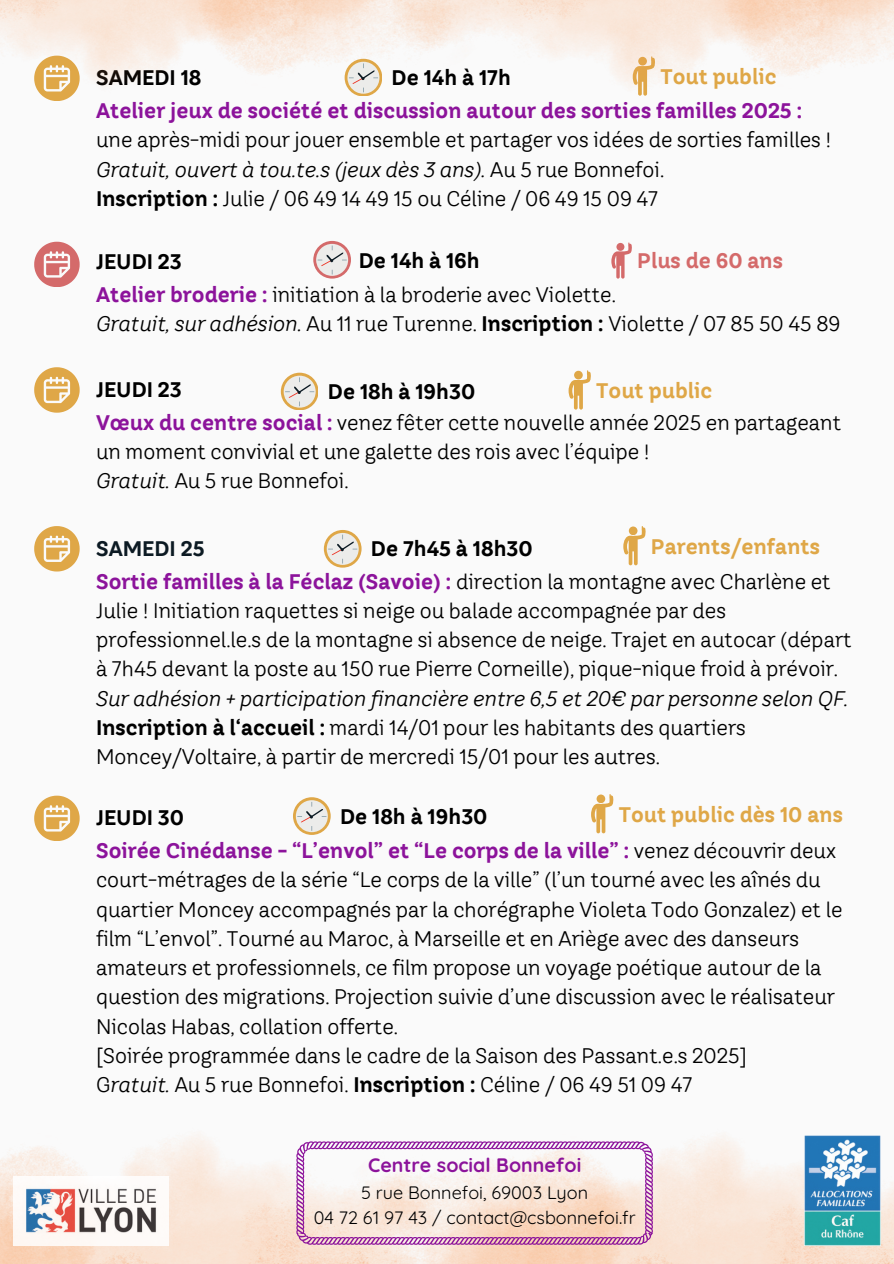
<style>
.page{position:relative;width:894px;height:1264px;background:#fff}
.page>*{position:absolute;margin:0;border:0;box-sizing:border-box;transform-origin:0 0}
.t1{font:21px/29.2px "TT Hazelnuts";color:#000}
.t2{font:700 21px "TT Hazelnuts";color:#000}
.t3{font:700 21px "TT Hazelnuts";color:#dfa747}
.t4{font:700 21px "TT Hazelnuts";color:#d46a6a}
.t5{font:700 21px "TT Hazelnuts";color:#0c1a23}
.t6{font:700 19.5px "Quicksand";color:#8c139b}
.t7{font:18px "Quicksand";color:#000}
.s1{font-weight:700;color:#8c139b}
.s2{font-style:italic}
.s3{font-weight:700}
</style>
<div class="page">
<div style="left:0;top:0;width:893px;height:1263px;background:#fafafa"></div>
<img style="left:0;top:1138px;width:327px;height:125px">
<img style="left:327px;top:1135px;width:566px;height:128px">
<img style="left:804px;top:1135px;width:75px;height:109px">
<img style="left:14px;top:1176px;width:154px;height:69px">
<svg style="left:296px;top:1140px;width:356px;height:105px"></svg>
<svg style="left:293px;top:797px;width:37px;height:37px"></svg>
<svg style="left:296px;top:800px;width:32px;height:32px"></svg>
<svg style="left:591px;top:794px;width:22px;height:39px"></svg>
<svg style="left:34px;top:795px;width:45px;height:45px"></svg>
<svg style="left:324px;top:530px;width:37px;height:37px"></svg>
<svg style="left:326px;top:533px;width:32px;height:32px"></svg>
<svg style="left:623px;top:526px;width:22px;height:39px"></svg>
<svg style="left:34px;top:526px;width:45px;height:45px"></svg>
<div style="left:313px;top:241px;width:37px;height:37px;background:#d46a6a;border-radius:50%"></div>
<svg style="left:316px;top:244px;width:32px;height:32px"></svg>
<svg style="left:611px;top:242px;width:20px;height:36px"></svg>
<svg style="left:34px;top:242px;width:45px;height:45px"></svg>
<svg style="left:281px;top:373px;width:37px;height:37px"></svg>
<svg style="left:283px;top:375px;width:32px;height:32px"></svg>
<svg style="left:568px;top:370px;width:23px;height:39px"></svg>
<svg style="left:34px;top:367px;width:45px;height:45px"></svg>
<img style="left:0;top:0;width:311px;height:101px">
<img style="left:311px;top:0;width:582px;height:96px">
<h3 class="t2" style="left:96px;top:65px;width:107px">SAMEDI 18</h3>
<h2 class="t3" style="left:660px;top:64px;width:118px">Tout public</h2>
<p class="t1" style="left:96px;top:96px;width:736px"><span class="s1">Atelier jeux de société et discussion autour des sorties familles 2025 : </span>une après-midi pour jouer ensemble et partager vos idées de sorties familles !<br><span class="s2">Gratuit, ouvert à tou.te.s (jeux dès 3 ans).</span> Au 5 rue Bonnefoi.<br><span class="s3">Inscription :</span> Julie / 06 49 14 49 15 ou Céline / 06 49 15 09 47</p>
<h1 class="t2" style="left:391px;top:65px;width:121px">De 14h à 17h</h1>
<p class="t2" style="left:358px;top:247px;width:123px">De 14h à 16h</p>
<p class="t2" style="left:96px;top:248px;width:87px">JEUDI 23</p>
<h3 class="t4" style="left:637px;top:248px;width:147px">Plus de 60 ans</h3>
<h1 class="t1" style="left:96px;top:279px;width:745px"><span class="s1">Atelier broderie :</span> initiation à la broderie avec Violette.<br><span class="s2">Gratuit, sur adhésion.</span> Au 11 rue Turenne. <span class="s3">Inscription :</span> Violette / 07 85 50 45 89</h1>
<p class="t2" style="left:96px;top:376px;width:87px">JEUDI 23</p>
<h2 class="t3" style="left:596px;top:378px;width:118px">Tout public</h2>
<h2 class="t1" style="left:96px;top:407px;width:746px"><span class="s1">Vœux du centre social :</span> venez fêter cette nouvelle année 2025 en partageant un moment convivial et une galette des rois avec l’équipe !<br><span class="s2">Gratuit.</span> Au 5 rue Bonnefoi.</h2>
<h3 class="t2" style="left:328px;top:378px;width:149px">De 18h à 19h30</h3>
<h2 class="t5" style="left:96px;top:535px;width:110px">SAMEDI 25</h2>
<p class="t3" style="left:650px;top:533px;width:171px">Parents/enfants</p>
<p class="t1" style="left:96px;top:566px;width:756px"><span class="s1">Sortie familles à la Féclaz (Savoie) :</span> direction la montagne avec Charlène et Julie ! Initiation raquettes si neige ou balade accompagnée par des professionnel.le.s de la montagne si absence de neige. Trajet en autocar (départ à 7h45 devant la poste au 150 rue Pierre Corneille), pique-nique froid à prévoir.<br><span class="s2">Sur adhésion + participation financière entre 6,5 et 20€ par personne selon QF.<br></span><span class="s3">Inscription à l‘accueil :</span> mardi 14/01 pour les habitants des quartiers Moncey/Voltaire, à partir de mercredi 15/01 pour les autres.</p>
<h2 class="t2" style="left:371px;top:536px;width:163px">De 7h45 à 18h30</h2>
<h2 class="t2" style="left:96px;top:804px;width:90px">JEUDI 30</h2>
<p class="t2" style="left:340px;top:803px;width:149px">De 18h à 19h30</p>
<p class="t3" style="left:618px;top:801px;width:226px">Tout public dès 10 ans</p>
<p class="t1" style="left:96px;top:836px;width:747px"><span class="s1">Soirée Cinédanse - “L’envol” et “Le corps de la ville” :</span> venez découvrir deux court-métrages de la série “Le corps de la ville” (l’un tourné avec les aînés du quartier Moncey accompagnés par la chorégraphe Violeta Todo Gonzalez) et le film “L’envol”. Tourné au Maroc, à Marseille et en Ariège avec des danseurs amateurs et professionnels, ce film propose un voyage poétique autour de la question des migrations. Projection suivie d’une discussion avec le réalisateur Nicolas Habas, collation offerte.<br>[Soirée programmée dans le cadre de la Saison des Passant.e.s 2025]<br>G<span class="s2">ratuit.</span> Au 5 rue Bonnefoi. <span class="s3">Inscription :</span> Céline / 06 49 51 09 47</p>
<p class="t6" style="left:368px;top:1152px;width:214px">Centre social Bonnefoi</p>
<h1 class="t7" style="left:361px;top:1181px;width:228px">5 rue Bonnefoi, 69003 Lyon</h1>
<p class="t7" style="left:313px;top:1205px;width:323px">04 72 61 97 43 / contact@csbonnefoi.fr</p>
</div>
